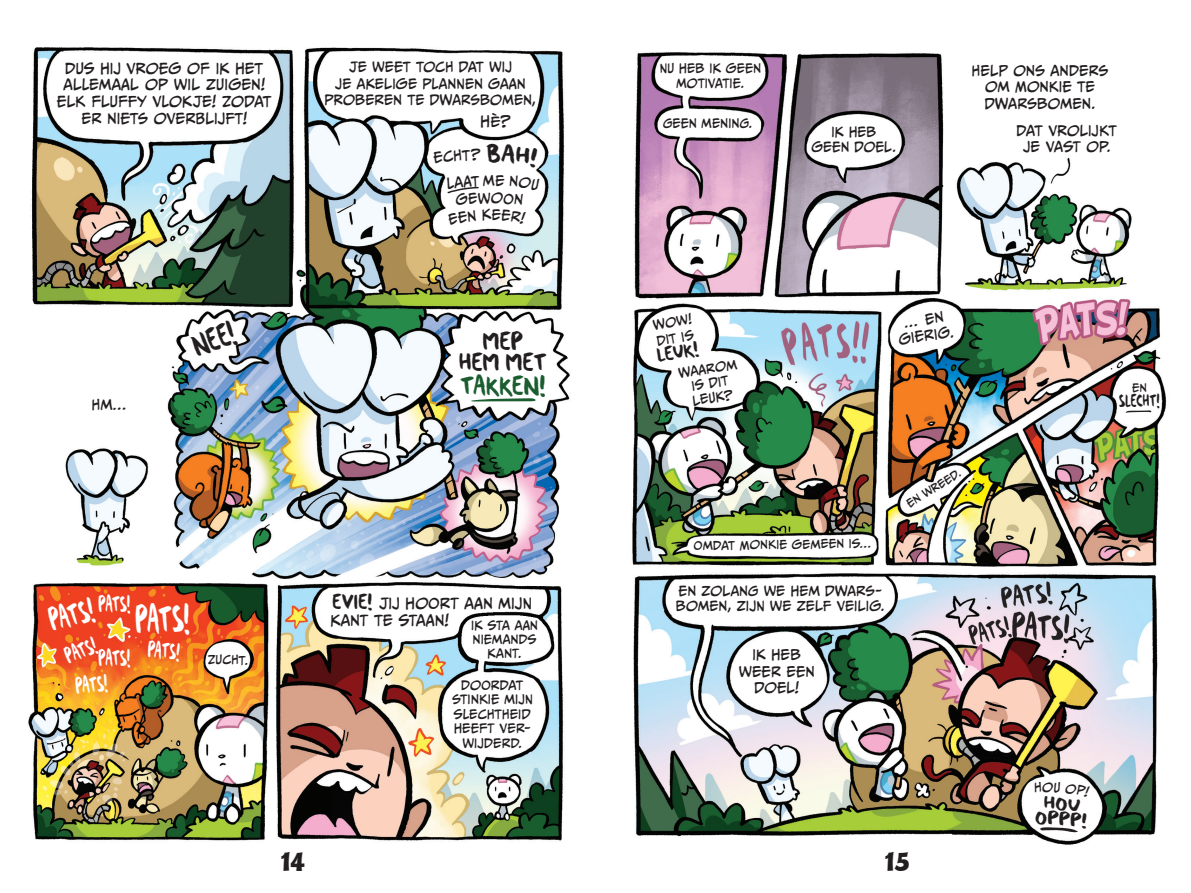
<style>
.page{position:relative;width:1191px;height:893px;background:#fff}
.page>*{position:absolute;margin:0;border:0;box-sizing:border-box;transform-origin:0 0}
.t1{font:32.1px "Jamie Smart";color:#fff;scale:.54 1}
.t2{font:26.7px "Jamie Smart";color:#fff;scale:.54 1}
.t3{font:26.7px "Jamie Smart";color:#231f20;scale:.64 1}
.t4{font:22.5px "BD Cartoon Shout";color:#231f20}
.t5{font:22.2px "Jamie Smart";letter-spacing:-.035em;color:#1b5d2f;scale:.8 1}
.t6{font:21px/21px "Jamie Smart";letter-spacing:.005em;color:#231f20;text-align:center;scale:.8 1}
.t7{font:18.9px "Jamie Smart";color:#fff;scale:.54 1}
.t8{font:16.5px "Jamie Smart";color:#231f20;scale:.8 1}
.t9{font:15.45px/15.3px "Jamie Smart";color:#231f20;text-align:center}
.t10{font:15px "Jamie Smart";letter-spacing:-.02em;color:#231f20;scale:.6 1}
.t11{font:14.4px "CC Meanwhile";color:#231f20}
.t12{font:14.25px/17.1px "CC Meanwhile";letter-spacing:.02em;color:#231f20}
.t13{font:13.95px/16.8px "CC Meanwhile";letter-spacing:.01em;color:#231f20;text-align:center}
.t14{font:13.5px/16.2px "CC Meanwhile";letter-spacing:.01em;color:#231f20;text-align:center}
.t15{font:13.05px/16.2px "CC Meanwhile";letter-spacing:.015em;color:#231f20;text-align:center}
.t16{font:12.9px/15.5px "CC Meanwhile";letter-spacing:.015em;color:#231f20}
.t17{font:12.15px/14.5px "CC Meanwhile";color:#231f20}
.t18{font:12px/14.4px "CC Meanwhile";letter-spacing:.015em;color:#231f20;text-align:center}
.t19{font:11.7px/14.1px "CC Meanwhile";letter-spacing:.035em;color:#231f20;text-align:center}
.t20{font:11.4px "CC Meanwhile";color:#231f20}
.t21{font:11.25px "CC Meanwhile";color:#231f20}
.t22{font:10.65px "CC Meanwhile";color:#231f20}
.t23{font:10.5px "CC Meanwhile";color:#231f20}
.s1{font-family:"Jamie Smart";font-size:17.4px}
</style>
<div class="page">
<img style="left:28px;top:47px;width:542px;height:794px">
<img style="left:632px;top:52px;width:535px;height:793px">
<svg style="left:470px;top:398px;width:65px;height:4px"></svg>
<svg style="left:1125px;top:410px;width:26px;height:3px"></svg>
<svg style="left:1039px;top:827px;width:39px;height:6px"></svg>
<svg style="left:433px;top:149px;width:47px;height:15px"></svg>
<svg style="left:486px;top:143px;width:52px;height:25px"></svg>
<svg style="left:446px;top:175px;width:93px;height:50px"></svg>
<svg style="left:1034px;top:781px;width:56px;height:16px"></svg>
<p class="t13" style="left:57px;top:60px;width:216px">DUS HIJ VROEG OF IK HET<br>ALLEMAAL OP WIL ZUIGEN!<br>ELK FLUFFY VLOKJE! ZODAT<br>ER NIETS OVERBLIJFT!</p>
<p class="t15" style="left:324px;top:59px;width:213px">JE WEET TOCH DAT WIJ<br>JE AKELIGE PLANNEN GAAN<br>PROBEREN TE DWARSBOMEN,</p>
<p class="t11" style="left:480px;top:113px;width:31px">HÈ?</p>
<p class="t18" style="left:659px;top:61px;width:103px">NU HEB IK GEEN<br>MOTIVATIE.</p>
<p class="t18" style="left:663px;top:116px;width:91px">GEEN MENING.</p>
<p class="t16" style="left:811px;top:124px;width:86px;text-align:center">IK HEB<br>GEEN DOEL.</p>
<p class="t14" style="left:972px;top:63px;width:138px">HELP ONS ANDERS<br>OM MONKIE TE<br>DWARSBOMEN.</p>
<p class="t14" style="left:1016px;top:123px;width:102px">DAT VROLIJKT<br>JE VAST OP.</p>
<p class="t14" style="left:92px;top:396px;width:38px">HM…</p>
<h2 class="t3" style="left:188px;top:332px;width:69px;rotate:-20deg">NEE!</h2>
<h3 class="t7" style="left:98px;top:593px;width:61px;rotate:-1deg">PATS!</h3>
<h3 class="t7" style="left:98px;top:647px;width:61px;rotate:-1deg">PATS!</h3>
<h3 class="t7" style="left:149px;top:638px;width:61px;rotate:5deg">PATS!</h3>
<h2 class="t2" style="left:45px;top:605px;width:86px;rotate:-14deg">PATS!</h2>
<h1 class="t1" style="left:135px;top:600px;width:102px;rotate:-1deg">PATS!</h1>
<h3 class="t7" style="left:62px;top:645px;width:61px;rotate:-21deg">PATS!</h3>
<h3 class="t7" style="left:74px;top:674px;width:61px;rotate:-5deg">PATS!</h3>
<p class="t20" style="left:208px;top:652px;width:42px;rotate:1deg">ZUCHT.</p>
<h3 class="t6" style="left:459px;top:332px;width:111px">MEP<br>HEM MET</h3>
<h3 class="t5" style="left:460px;top:372px;width:109px">TAKKEN!</h3>
<p class="t12" style="left:330px;top:594px;width:203px"><span class="s1">EVIE!</span> JIJ HOORT AAN MIJN<br>KANT TE STAAN!</p>
<p class="t19" style="left:471px;top:618px;width:68px">IK STA AAN<br>NIEMANDS<br>KANT.</p>
<p class="t18" style="left:452px;top:678px;width:82px">DOORDAT<br>STINKIE MIJN<br>SLECHTHEID<br>HEEFT VER-<br>WIJDERD.</p>
<p class="t17" style="left:652px;top:317px;width:40px;line-height:16.2px;rotate:-10deg">WOW!<br>DIT IS</p>
<p class="t8" style="left:655px;top:345px;width:54px;rotate:-10deg">LEUK!</p>
<p class="t17" style="left:677px;top:366px;width:60px;text-align:center;rotate:-9deg">WAAROM<br>IS DIT<br>LEUK?</p>
<p class="t14" style="left:895px;top:315px;width:57px;rotate:-8deg">… EN<br>GIERIG.</p>
<p class="t21" style="left:694px;top:539px;width:180px;rotate:-1deg">OMDAT MONKIE GEMEEN IS…</p>
<p class="t16" style="left:676px;top:583px;width:210px">EN ZOLANG WE HEM DWARS-<br>BOMEN, ZIJN WE ZELF VEILIG.</p>
<p class="t14" style="left:739px;top:647px;width:77px">IK HEB<br>WEER EEN<br>DOEL!</p>
<p class="t23" style="left:904px;top:499px;width:63px;rotate:-32deg">EN WREED.</p>
<h3 class="t4" style="left:281px;top:850px;width:25px">14</h3>
<h3 class="t4" style="left:885px;top:850px;width:26px">15</h3>
<p class="t22" style="left:1132px;top:381px;width:16px">EN</p>
<p class="t10" style="left:1119px;top:392px;width:69px">SLECHT!</p>
<p class="t9" style="left:1036px;top:795px;width:53px;rotate:4deg">HOU<br>OPPP!</p>
</div>
